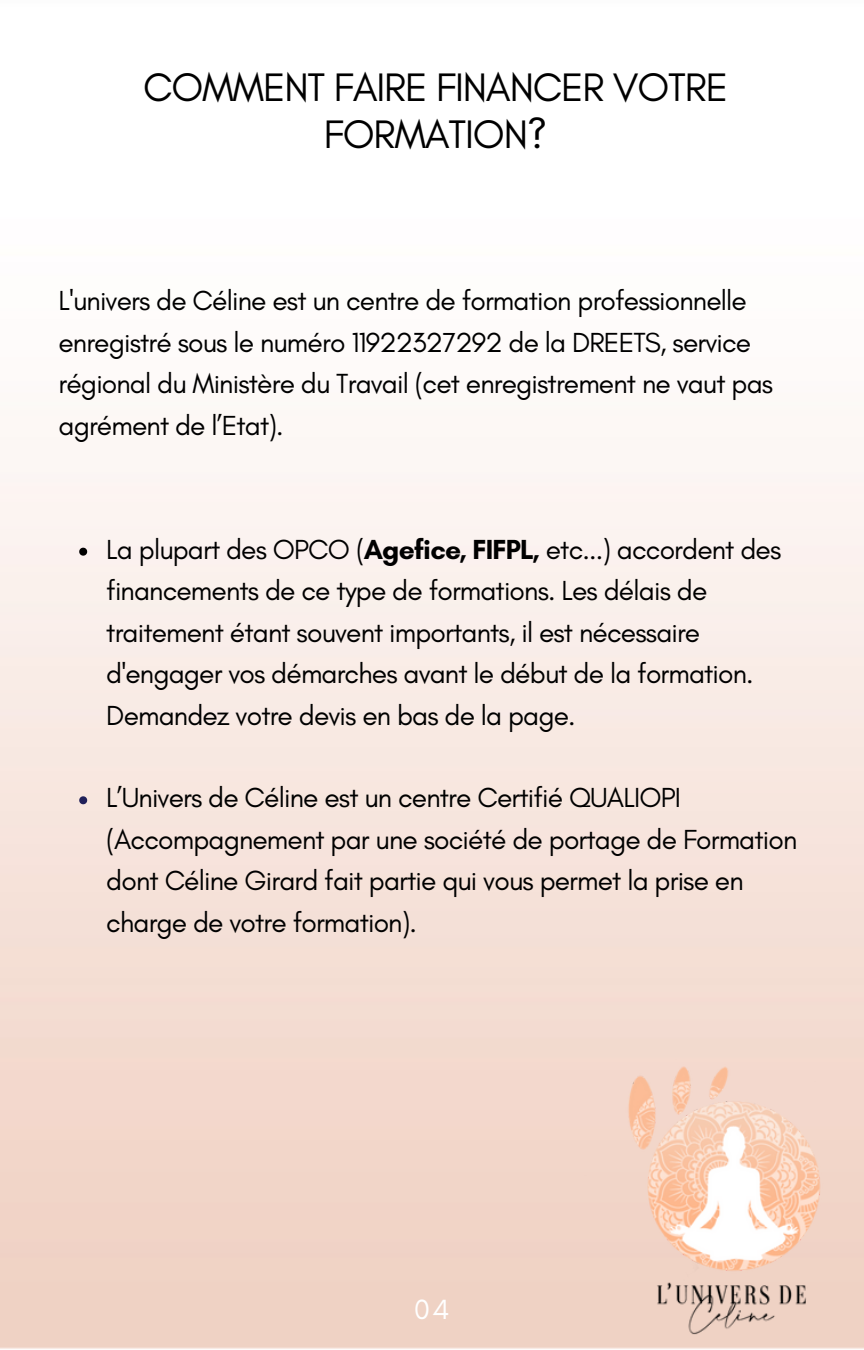
<style>
.page{position:relative;width:864px;height:1350px;background:#fff}
.page>*{position:absolute;margin:0;border:0;box-sizing:border-box;transform-origin:0 0}
.t1{font:40.5px/47.2px "Glacial Indifference";letter-spacing:-.03em;color:#000;text-align:center}
.t2{font:28.35px "Glacial Indifference";color:#fff}
.t3{font:28.12px/41.4px "Glacial Indifference";letter-spacing:-.03em;color:#000}
.s1{font-weight:700}
</style>
<div class="page">
<img style="left:567px;top:1022px;width:297px;height:328px">
<svg style="left:79px;top:548px;width:8px;height:8px"></svg>
<svg style="left:79px;top:796px;width:8px;height:8px"></svg>
<h1 class="t1" style="left:143px;top:63px;width:587px">COMMENT FAIRE FINANCER VOTRE<br>FORMATION?</h1>
<p class="t3" style="left:58px;top:280px;width:716px">L'univers de Céline est un centre de formation professionnelle enregistré sous le numéro 11922327292 de la DREETS, service régional du Ministère du Travail (cet enregistrement ne vaut pas agrément de l’Etat).</p>
<p class="t3" style="left:106px;top:528px;width:677px">La plupart des OPCO (<span class="s1">Agefice, FIFPL,</span> etc...) accordent des financements de ce type de formations. Les délais de traitement étant souvent importants, il est nécessaire d'engager vos démarches avant le début de la formation.<br>Demandez votre devis en bas de la page.</p>
<p class="t3" style="left:106px;top:777px;width:693px">L’Univers de Céline est un centre Certifié QUALIOPI (Accompagnement par une société de portage de Formation dont Céline Girard fait partie qui vous permet la prise en charge de votre formation).</p>
<p class="t2" style="left:414px;top:1292px;width:37px">04</p>
</div>
